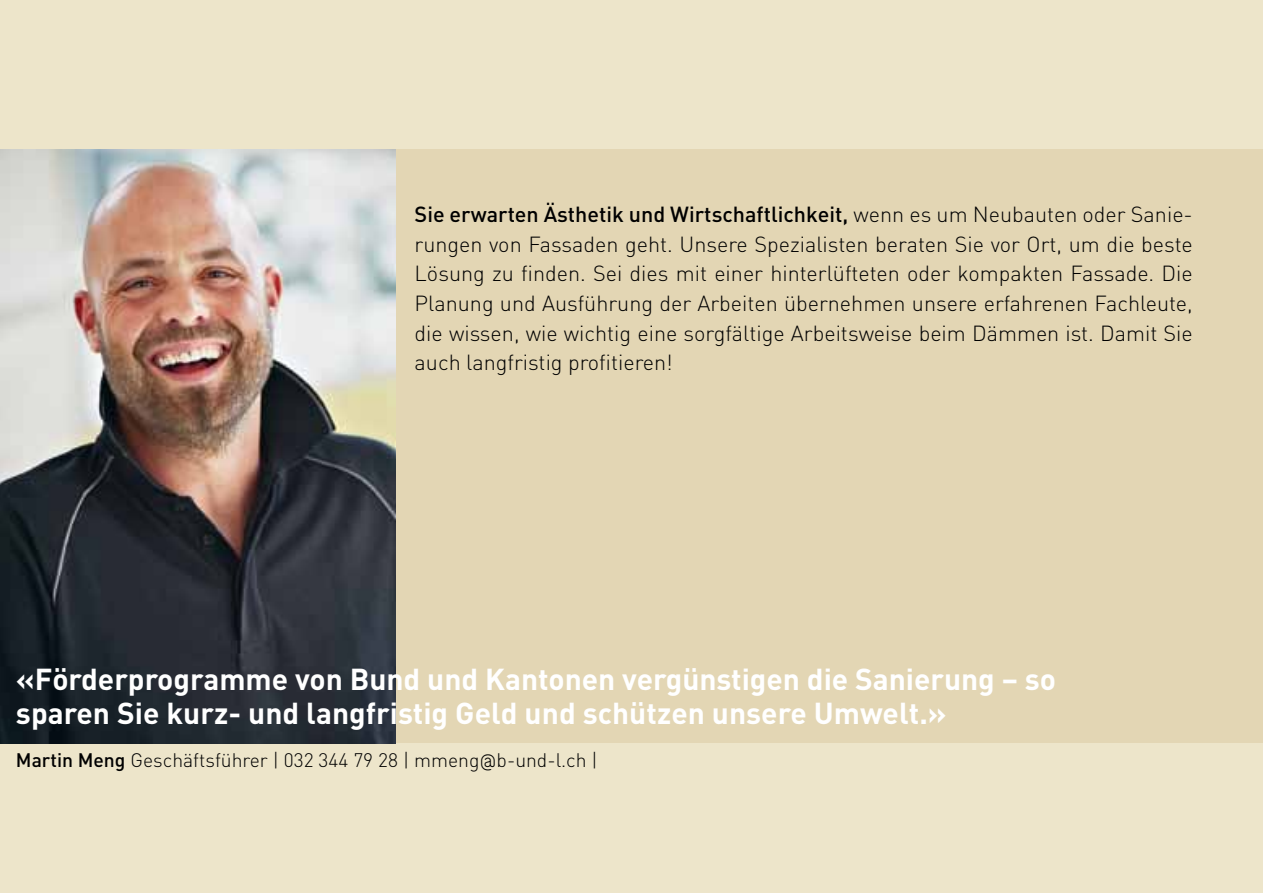
<style>
.page{position:relative;width:1263px;height:893px;background:#ede5ca}
.page>*{position:absolute;margin:0;border:0;box-sizing:border-box;transform-origin:0 0}
.t1{font:700 29.93px/34.2px "DIN";color:#fff}
.t2{font:300 21.6px/29.7px "DIN";color:#000;text-align:justify}
.t3{font:300 19.35px "DIN";color:#000}
.s1{font-weight:500}
.s2{font-family:"Gravur Condensed"}
</style>
<div class="page">
<div style="left:0;top:150px;width:1263px;height:593px;background:#e3d6b4"></div>
<img style="left:0;top:150px;width:395px;height:593px">
<p class="t2" style="left:415px;top:199px;width:780px"><span class="s1">Sie erwarten Ästhetik und Wirtschaftlichkeit,</span> wenn es um Neubauten oder Sanie&shy;rungen von Fassaden geht. Unsere Spezialisten beraten Sie vor Ort, um die beste Lösung zu finden. Sei dies mit einer hinterlüfteten oder kompakten Fassade. Die Planung und Ausführung der Arbeiten übernehmen unsere erfahrenen Fachleute, die wissen, wie wichtig eine sorgfältige Arbeitsweise beim Dämmen ist. Damit Sie auch langfristig profitieren!</p>
<h1 class="t1" style="left:16px;top:660px;width:1042px">«Förderprogramme von Bund und Kantonen vergünstigen die Sanierung – so sparen Sie kurz- und langfristig Geld und schützen unsere Umwelt.»</h1>
<p class="t3" style="left:16px;top:748px;width:583px"><span class="s1">Martin Meng</span> Geschäftsführer | 032 344 79 28 | mmeng<span class="s2">@</span>b-und-l.ch |</p>
</div>
